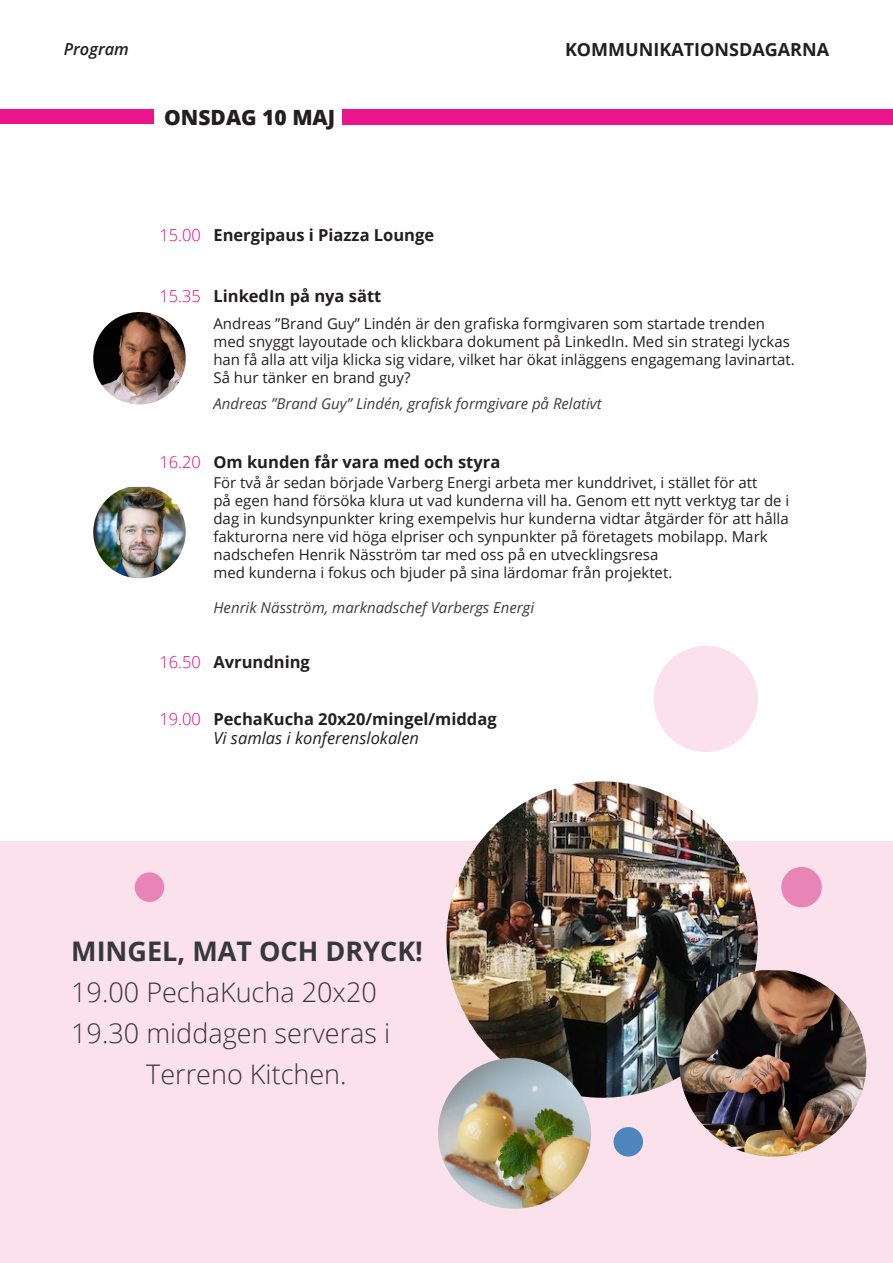
<style>
.page{position:relative;width:893px;height:1263px;background:#fff}
.page>*{position:absolute;margin:0;border:0;box-sizing:border-box;transform-origin:0 0}
.Energi_2020_bröd{font:300 27px "Open Sans";color:#36393c}
.Energi_2020_bröd-2{font:700 27px "Open Sans";color:#36393c}
.Rubrik_2{font:800 21px "Open Sans";color:#231f20}
.t1{font:700 18px "Open Sans";color:#231f20}
.Rubrik_3{font:700 16.5px/19.8px "Open Sans";color:#231f20}
.Namn{font:700 16.5px "Open Sans";color:#231f20}
.t2{font:italic 600 16.5px "Open Sans";color:#231f20}
.Rubrik_3-2{font:15px/18px "Open Sans";color:#231f20}
.Energi_2020_bröd-3{font:15px/18px "Open Sans";color:#231f20}
.Namn-2{font:italic 15px "Open Sans";color:#3e3e3f}
.Rubrik_3-3{font:italic 15px "Open Sans";color:#3e3e3f}
.s1{font-weight:300;color:#ed028c}
.s2{font-weight:400;font-style:italic}
</style>
<div class="page">
<div style="left:654px;top:646px;width:104px;height:106px;background:#fbe1ec;border-radius:50%"></div>
<img style="left:93px;top:312px;width:93px;height:92px;border-radius:46px">
<div style="left:0;top:842px;width:893px;height:421px;background:#fbe1ec"></div>
<img style="left:446px;top:781px;width:312px;height:317px">
<div style="left:0;top:109px;width:153px;height:15px;background:#ea148b"></div>
<div style="left:342px;top:110px;width:551px;height:15px;background:#ea148b"></div>
<img style="left:438px;top:1058px;width:153px;height:151px">
<img style="left:679px;top:970px;width:187px;height:187px">
<img style="left:93px;top:487px;width:93px;height:91px">
<div style="left:781px;top:867px;width:41px;height:40px;background:#e984b6;border-radius:50%"></div>
<div style="left:613px;top:1127px;width:30px;height:29px;background:#4f85bd;border-radius:50%"></div>
<div style="left:135px;top:872px;width:29px;height:30px;background:#e984b6;border-radius:50%"></div>
<p class="t2" style="left:64px;top:38px;width:67px">Program</p>
<p class="t1" style="left:565px;top:37px;width:266px">KOMMUNIKATIONSDAGARNA</p>
<p class="Rubrik_2" style="left:164px;top:101px;width:173px">ONSDAG 10 MAJ</p>
<p class="Rubrik_3" style="left:159px;top:225px;width:276px"><span class="s1">15.00</span> Energipaus i Piazza Lounge</p>
<p class="Namn" style="left:159px;top:285px;width:223px"><span class="s1">15.35</span> LinkedIn på nya sätt</p>
<p class="Energi_2020_bröd-3" style="left:213px;top:314px;width:583px">Andreas ”Brand Guy” Lindén är den grafiska formgivaren som startade trenden med snyggt layoutade och klickbara dokument på LinkedIn. Med sin strategi lyckas han få alla att vilja klicka sig vidare, vilket har ökat inläggens engagemang lavinartat.<br>Så hur tänker en brand guy?</p>
<p class="Namn-2" style="left:213px;top:394px;width:390px">Andreas ”Brand Guy” Lindén, grafisk formgivare på Relativt</p>
<p class="Rubrik_3" style="left:159px;top:452px;width:342px"><span class="s1">16.20</span> Om kunden får vara med och styra</p>
<p class="Rubrik_3-2" style="left:213px;top:473px;width:577px">För två år sedan började Varberg Energi arbeta mer kunddrivet, i stället för att<br>på egen hand försöka klura ut vad kunderna vill ha. Genom ett nytt verktyg tar de i dag in kundsynpunkter kring exempelvis hur kunderna vidtar åtgärder för att hålla fakturorna nere vid höga elpriser och synpunkter på företagets mobilapp. Mark nadschefen Henrik Näsström tar med oss på en utvecklingsresa<br>med kunderna i fokus och bjuder på sina lärdomar från projektet.</p>
<p class="Rubrik_3-3" style="left:213px;top:597px;width:322px">Henrik Näsström, marknadschef Varbergs Energi</p>
<p class="Rubrik_3" style="left:159px;top:652px;width:152px"><span class="s1">16.50</span> Avrundning</p>
<p class="Rubrik_3" style="left:213px;top:708px;width:285px;text-indent:-54px"><span class="s1">19.00</span> PechaKucha 20x20/mingel/middag<br><span class="s2">Vi samlas i konferenslokalen</span></p>
<p class="Energi_2020_bröd-2" style="left:71px;top:932px;width:353px">MINGEL, MAT OCH DRYCK!</p>
<p class="Energi_2020_bröd" style="left:71px;top:973px;width:307px">19.00 PechaKucha 20x20</p>
<p class="Energi_2020_bröd" style="left:71px;top:1014px;width:321px">19.30 middagen serveras i</p>
<p class="Energi_2020_bröd" style="left:146px;top:1055px;width:202px">Terreno Kitchen.</p>
</div>
